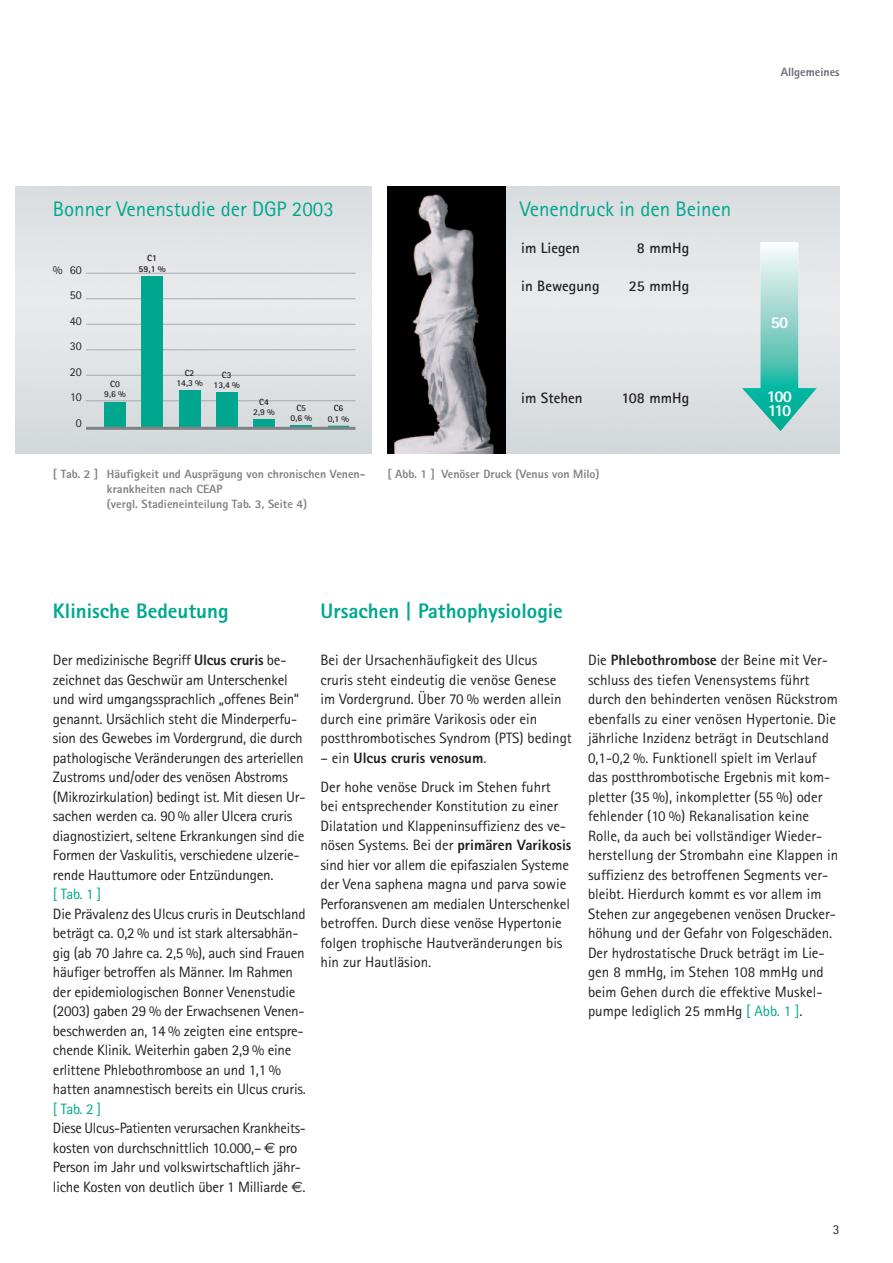
<style>
.page{position:relative;width:893px;height:1263px;background:#fff}
.page>*{position:absolute;margin:0;border:0;box-sizing:border-box;transform-origin:0 0}
.t1{font:21px "Rotis Sans Serif";color:#00a78e}
.t2{font:800 21px "Rotis Sans Serif";color:#00a78e}
.t3{font:800 16.5px/13.5px "Rotis Sans Serif";letter-spacing:-.09em;color:#fff}
.t4{font:15px/19.5px "Rotis Sans Serif";letter-spacing:-.01em;color:#231f20}
.t5{font:700 15px "Rotis Sans Serif";color:#231f20}
.t6{font:15px "Rotis Sans Serif";letter-spacing:-.025em;color:#00a78e}
.t7{font:13.5px "Rotis Sans Serif";color:#231f20}
.t8{font:800 12px/15px "Rotis Sans Serif";color:#808285}
.t9{font:12px/25.5px "Rotis Sans Serif";color:#231f20;text-align:center}
.t10{font:800 12px "Rotis Sans Serif";color:#696b73}
.t11{font:700 9px/10.5px "Rotis Sans Serif";color:#231f20;text-align:center}
.t12{font:800 9px/10.5px "Rotis Sans Serif";color:#231f20;text-align:center}
.s1{font-weight:800}
.s2{font-family:"Euro Sans"}
.s3{color:#00a78e}
</style>
<div class="page">
<img style="left:16px;top:186px;width:355px;height:268px">
<img style="left:505px;top:186px;width:335px;height:268px">
<hr style="left:86px;top:273px;width:269px;height:1px;background:#a8a9ad">
<hr style="left:86px;top:298px;width:269px;height:1px;background:#a8a9ad">
<hr style="left:86px;top:324px;width:269px;height:1px;background:#a8a9ad">
<hr style="left:86px;top:349px;width:269px;height:1px;background:#a8a9ad">
<hr style="left:86px;top:375px;width:269px;height:1px;background:#a8a9ad">
<hr style="left:86px;top:400px;width:269px;height:1px;background:#a8a9ad">
<div style="left:104px;top:402px;width:22px;height:25px;background:#00a78e"></div>
<div style="left:142px;top:276px;width:21px;height:151px;background:#00a78e"></div>
<div style="left:179px;top:390px;width:21px;height:37px;background:#00a78e"></div>
<div style="left:216px;top:392px;width:21px;height:35px;background:#00a78e"></div>
<div style="left:253px;top:419px;width:22px;height:8px;background:#00a78e"></div>
<hr style="left:291px;top:425px;width:21px;height:2px;background:#00a78e">
<svg style="left:328px;top:426px;width:21px;height:1px"></svg>
<hr style="left:86px;top:427px;width:269px;height:3px;background:#808285">
<img style="left:387px;top:186px;width:118px;height:268px">
<svg style="left:742px;top:242px;width:75px;height:189px;background:#aad9d4"></svg>
<p class="t10" style="left:781px;top:68px;width:61px">Allgemeines</p>
<h1 class="t1" style="left:53px;top:201px;width:282px">Bonner Venenstudie der DGP 2003</h1>
<h1 class="t1" style="left:520px;top:201px;width:213px">Venendruck in den Beinen</h1>
<p class="t5" style="left:521px;top:243px;width:60px">im Liegen</p>
<p class="t5" style="left:637px;top:243px;width:54px">8 mmHg</p>
<p class="t5" style="left:521px;top:280px;width:80px">in Bewegung</p>
<p class="t5" style="left:629px;top:280px;width:62px">25 mmHg</p>
<p class="t12" style="left:139px;top:254px;width:29px">C1<br>59,1 %</p>
<p class="t9" style="left:53px;top:258px;width:11px">%</p>
<p class="t9" style="left:70px;top:258px;width:13px">60<br>50<br>40<br>30<br>20<br>10<br>0</p>
<p class="t11" style="left:176px;top:368px;width:28px">C2<br>14,3 %</p>
<p class="t11" style="left:214px;top:370px;width:28px">C3<br>13,4 %</p>
<p class="t11" style="left:104px;top:379px;width:23px">C0<br>9,6 %</p>
<p class="t5" style="left:521px;top:393px;width:63px">im Stehen</p>
<p class="t5" style="left:621px;top:393px;width:69px">108 mmHg</p>
<p class="t11" style="left:253px;top:397px;width:23px">C4<br>2,9 %</p>
<p class="t11" style="left:290px;top:403px;width:23px">C5<br>0,6 %</p>
<p class="t11" style="left:328px;top:404px;width:23px">C6<br>0,1 %</p>
<p class="t8" style="left:107px;top:468px;width:260px;text-indent:-54px">[ Tab. 2 ] Häufigkeit und Ausprägung von chronischen Venen&shy;krankheiten nach CEAP<br>(vergl. Stadieneinteilung Tab. 3, Seite 4)</p>
<p class="t8" style="left:387px;top:468px;width:214px">[ Abb. 1 ] Venöser Druck (Venus von Milo)</p>
<p class="t3" style="left:771px;top:317px;width:19px">50</p>
<p class="t3" style="left:767px;top:391px;width:27px">100<br>110</p>
<h1 class="t2" style="left:53px;top:604px;width:177px">Klinische Bedeutung</h1>
<h1 class="t2" style="left:321px;top:604px;width:244px">Ursachen | Pathophysiologie</h1>
<p class="t4" style="left:53px;top:652px;width:254px">Der medizinische Begriff <span class="s1">Ulcus cruris</span> be&shy;zeich net das Geschwür am Unterschenkel und wird umgangssprachlich „offenes Bein“ genannt. Ursächlich steht die Minder perfu&shy;sion des Gewebes im Vordergrund, die durch pathologische Veränderungen des arteriellen Zustroms und/oder des venösen Abstroms (Mikrozirkulation) bedingt ist. Mit diesen Ur&shy;sachen werden ca. 90 % aller Ulcera cruris diagnostiziert, seltene Erkrankungen sind die Formen der Vaskulitis, verschiedene ulzerie&shy;rende Hauttumore oder Entzündungen.</p>
<p class="t6" style="left:53px;top:889px;width:50px">[ Tab. 1 ]</p>
<p class="t4" style="left:53px;top:905px;width:254px">Die Prävalenz des Ulcus cruris in Deutschland beträgt ca. 0,2 % und ist stark altersabhän&shy;gig (ab 70 Jahre ca. 2,5 %), auch sind Frauen häufiger betroffen als Männer. Im Rah men der epidemiologischen Bonner Venen studie (2003) gaben 29 % der Erwach senen Venen&shy;beschwerden an, 14 % zeigten eine entspre&shy;chende Klinik. Weiterhin gaben 2,9 % eine erlittene Phlebothrombose an und 1,1 % hatten anamnestisch bereits ein Ulcus cruris.</p>
<p class="t6" style="left:53px;top:1103px;width:50px">[ Tab. 2 ]</p>
<p class="t4" style="left:53px;top:1120px;width:254px">Diese Ulcus-Patienten verursachen Krankheits&shy;kosten von durchschnittlich 10.000,– <span class="s2">€</span> pro Person im Jahr und volkswirtschaftlich jähr&shy;liche Kosten von deutlich über 1 Milliarde <span class="s2">€</span>.</p>
<p class="t4" style="left:320px;top:652px;width:253px">Bei der Ursachenhäufigkeit des Ulcus cruris steht eindeutig die venöse Genese im Vordergrund. Über 70 % werden allein durch eine primäre Varikosis oder ein<br>post thrombotisches Syndrom (PTS) bedingt</p>
<p class="t4" style="left:320px;top:745px;width:232px;line-height:29.2px">– ein <span class="s1">Ulcus cruris venosum</span>.<br>Der hohe venöse Druck im Stehen fuhrt</p>
<p class="t4" style="left:320px;top:798px;width:252px">bei entsprechender Konstitution zu einer Dilatation und Klappeninsuffizienz des ve&shy;nösen Systems. Bei der <span class="s1">primären Varikosis </span>sind hier vor allem die epifaszialen Systeme der Vena saphena magna und parva sowie Perforansvenen am medialen Unterschenkel betroffen. Durch diese venöse Hypertonie folgen trophische Hautveränderungen bis hin zur Hautläsion.</p>
<p class="t4" style="left:588px;top:652px;width:252px">Die <span class="s1">Phlebothrombose</span> der Beine mit Ver&shy;schluss des tiefen Venensystems führt durch den behinderten venösen Rückstrom ebenfalls zu einer venösen Hypertonie. Die jährliche Inzidenz beträgt in Deutschland 0,1-0,2 %. Funktionell spielt im Verlauf das postthrombotische Ergebnis mit kom&shy;pletter (35 %), inkompletter (55 %) oder fehlender (10 %) Rekanalisation keine Rolle, da auch bei vollständiger Wieder&shy;herstellung der Strombahn eine Klappen in suffizienz des betroffenen Segments ver&shy;bleibt. Hierdurch kommt es vor allem im Stehen zur angegebenen venösen Drucker&shy;höhung und der Gefahr von Folgeschäden.<br>Der hydrostatische Druck beträgt im Lie&shy;gen 8 mmHg, im Stehen 108 mmHg und beim Gehen durch die effektive Muskel&shy;pumpe lediglich 25 mmHg <span class="s3">[ Abb. 1 ]</span>.</p>
<p class="t7" style="left:833px;top:1225px;width:8px">3</p>
</div>
